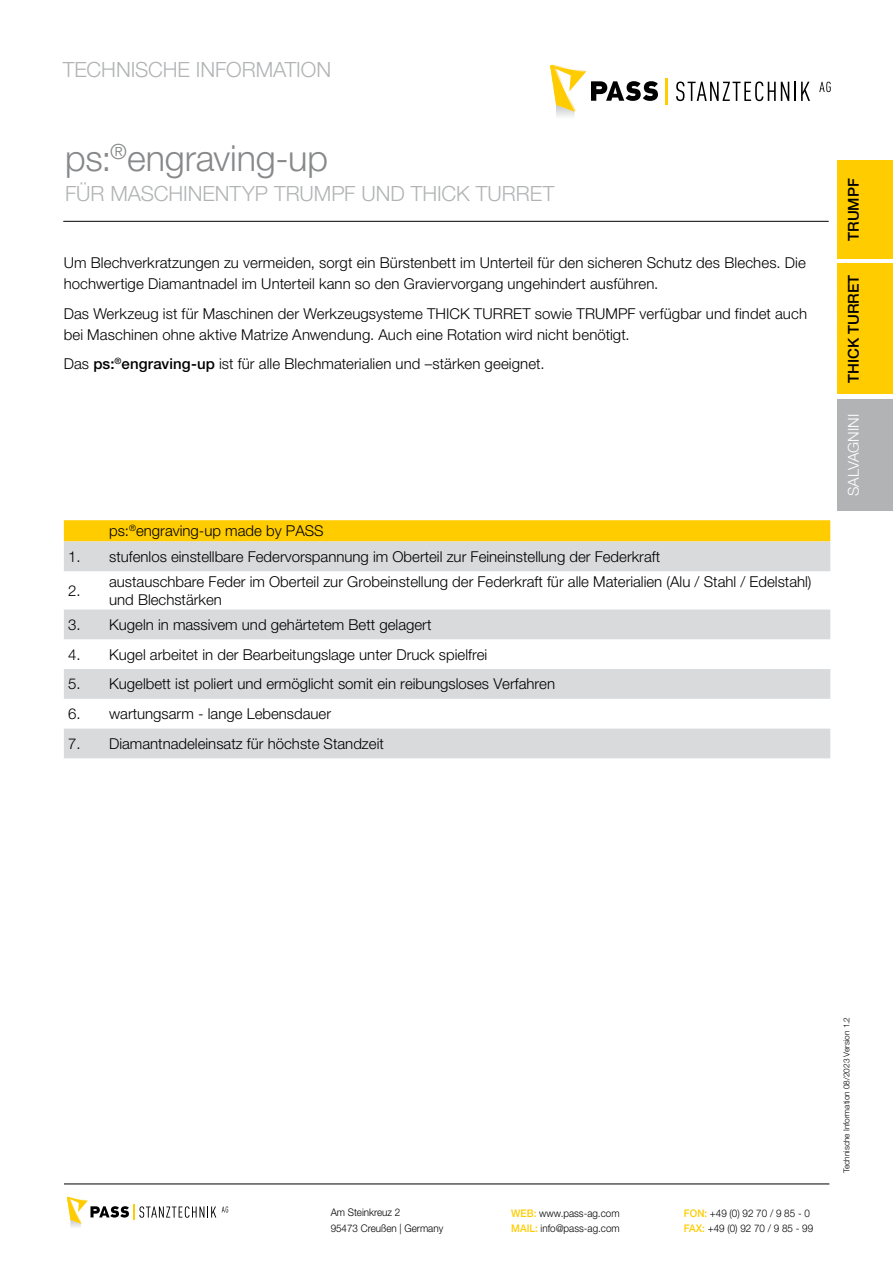
<style>
.page{position:relative;width:893px;height:1263px;background:#fff}
.page>*{position:absolute;margin:0;border:0;box-sizing:border-box;transform-origin:0 0}
.t1{font:300 36px "Helvetica Neue LT Std";letter-spacing:-.005em;color:#87888a}
.t2{font:300 21px "Helvetica Neue LT Std";color:#b1b3b4}
.t3{font:300 15px/21px "Helvetica Neue LT Std";color:#000}
.t4{font:500 15px "Helvetica Neue LT Std";color:#000}
.t5{font:300 15px "Helvetica Neue LT Std";color:#fff}
.t6{font:300 10.5px/15px "Helvetica Neue LT Std";color:#000;scale:.94 1}
.t7{font:300 8.25px "Helvetica Neue LT Std";color:#000}
.s1{font-weight:500}
.s2{font-weight:500;color:#fecc00}
</style>
<div class="page">
<hr style="left:64px;top:1184px;width:765px;height:1px;background:#000">
<div style="left:838px;top:161px;width:55px;height:98px;background:#fc0"></div>
<div style="left:838px;top:264px;width:55px;height:130px;background:#fc0"></div>
<div style="left:838px;top:399px;width:55px;height:111px;background:#b1b3b4"></div>
<svg style="left:676px;top:81px;width:134px;height:20px"></svg>
<svg style="left:819px;top:82px;width:12px;height:10px"></svg>
<svg style="left:550px;top:65px;width:108px;height:47px"></svg>
<hr style="left:665px;top:78px;width:3px;height:27px;background:#fecc00">
<svg style="left:222px;top:1206px;width:6px;height:6px"></svg>
<svg style="left:67px;top:1197px;width:149px;height:30px"></svg>
<hr style="left:63px;top:221px;width:766px;height:1px;background:#000">
<div style="left:64px;top:520px;width:766px;height:21px;background:#fc0"></div>
<svg style="left:64px;top:541px;width:766px;height:217px;fill:#d9dadb"></svg>
<h2 class="t2" style="left:63px;top:57px;width:270px">TECHNISCHE INFORMATION</h2>
<h1 class="t1" style="left:65px;top:136px;width:265px">ps:<sup>®</sup>engraving-up</h1>
<h2 class="t2" style="left:65px;top:181px;width:491px">FÜR MASCHINENTYP TRUMPF UND THICK TURRET</h2>
<p class="t3" style="left:64px;top:252px;width:744px">Um Blechverkratzungen zu vermeiden, sorgt ein Bürstenbett im Unterteil für den sicheren Schutz des Bleches. Die hochwertige Diamantnadel im Unterteil kann so den Graviervorgang ungehindert ausführen.</p>
<p class="t3" style="left:64px;top:303px;width:745px">Das Werkzeug ist für Maschinen der Werkzeugsysteme THICK TURRET sowie TRUMPF verfügbar und findet auch bei Maschinen ohne aktive Matrize Anwendung. Auch eine Rotation wird nicht benötigt.</p>
<p class="t3" style="left:64px;top:353px;width:482px">Das <span class="s1">ps:</span><sup>®</sup><span class="s1">engraving-up</span> ist für alle Blechmaterialien und –stärken geeignet.</p>
<p class="t3" style="left:109px;top:520px;width:216px">ps:<sup>®</sup>engraving-up made by PASS</p>
<p class="t3" style="left:68px;top:546px;width:593px">1. stufenlos einstellbare Federvorspannung im Oberteil zur Feineinstellung der Federkraft</p>
<p class="t3" style="left:68px;top:580px;width:14px">2.</p>
<p class="t3" style="left:109px;top:572px;width:704px;line-height:18px">austauschbare Feder im Oberteil zur Grobeinstellung der Federkraft für alle Materialien (Alu / Stahl / Edelstahl) und Blechstärken</p>
<p class="t3" style="left:68px;top:614px;width:365px">3. Kugeln in massivem und gehärtetem Bett gelagert</p>
<p class="t3" style="left:68px;top:643px;width:421px">4. Kugel arbeitet in der Bearbeitungslage unter Druck spielfrei</p>
<p class="t3" style="left:68px;top:673px;width:488px">5. Kugelbett ist poliert und ermöglicht somit ein reibungsloses Verfahren</p>
<p class="t3" style="left:68px;top:703px;width:265px">6. wartungsarm - lange Lebensdauer</p>
<p class="t3" style="left:68px;top:733px;width:317px">7. Diamantnadeleinsatz für höchste Standzeit</p>
<p class="t4" style="left:844px;top:241px;width:64px;rotate:-90deg">TRUMPF</p>
<p class="t4" style="left:844px;top:383px;width:110px;rotate:-90deg">THICK TURRET</p>
<p class="t5" style="left:844px;top:496px;width:83px;rotate:-90deg">SALVAGNINI</p>
<p class="t6" style="left:331px;top:1205px;width:121px">Am Steinkreuz 2<br>95473 Creußen | Germany</p>
<p class="t6" style="left:511px;top:1205px;width:117px"><span class="s2">WEB:</span> www.pass-ag.com<br><span class="s2">MAIL:</span> info@pass-ag.com</p>
<p class="t6" style="left:684px;top:1205px;width:139px"><span class="s2">FON:</span> +49 (0) 92 70 / 9 85 - 0<br><span class="s2">FAX:</span> +49 (0) 92 70 / 9 85 - 99</p>
<p class="t7" style="left:841px;top:1173px;width:158px;rotate:-90deg">Technische Information 08/2023 Version 1.2</p>
</div>
